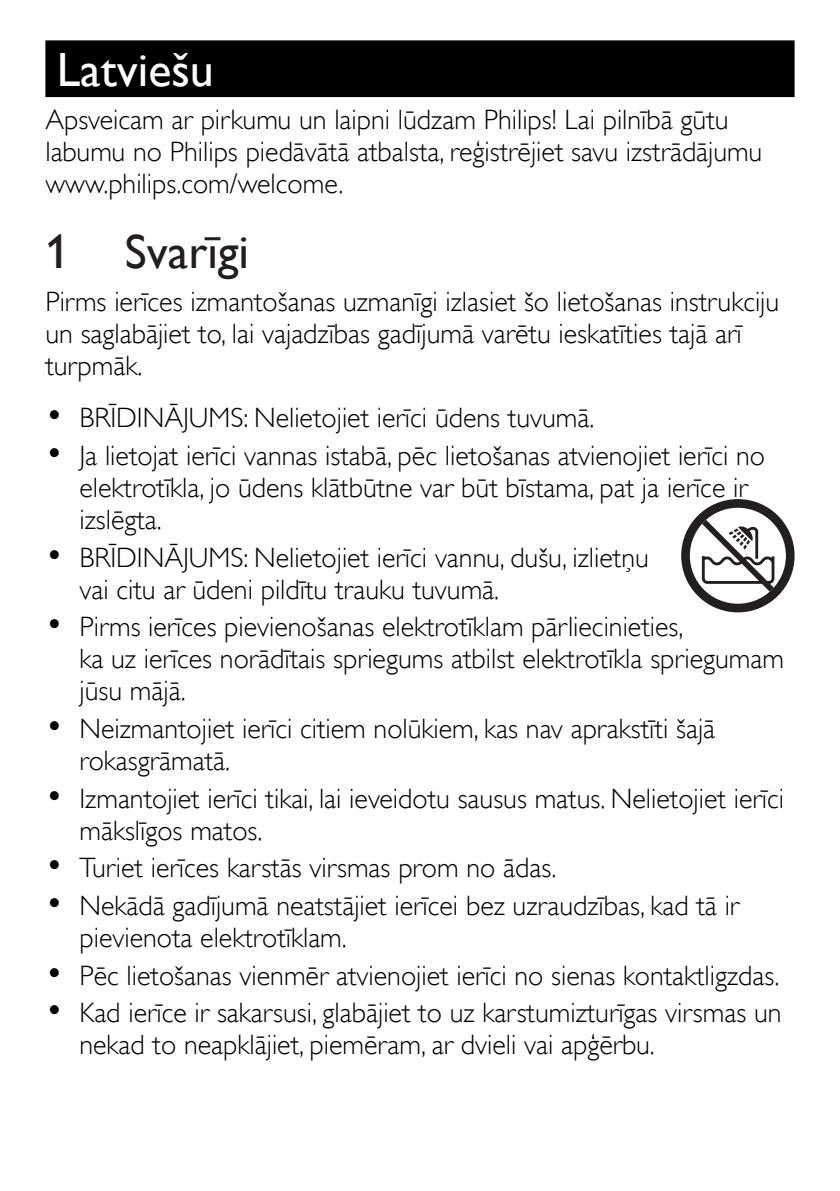
<style>
.page{position:relative;width:840px;height:1191px;background:#fff}
.page>*{position:absolute;margin:0;border:0;box-sizing:border-box;transform-origin:0 0}
.t1{font:48px "Gill Sans Alt One WGL";color:#fff}
.t2{font:48px "Gill Sans Alt One WGL";color:#211e1e}
.t3{font:28px/32px "Gill Sans Alt One WGL Light";color:#000}
.s1{font-size:36px}
</style>
<div class="page">
<div style="left:45px;top:40px;width:749px;height:57px;background:#000"></div>
<div style="left:680px;top:499px;width:114px;height:113px;background:#221f20;border-radius:50%"></div>
<div style="left:689px;top:508px;width:96px;height:95px;background:#fff;border-radius:50%"></div>
<svg style="left:693px;top:512px;width:86px;height:86px"></svg>
<h1 class="t1" style="left:57px;top:37px;width:159px">Latviešu</h1>
<p class="t3" style="left:45px;top:104px;width:717px">Apsveicam ar pirkumu un laipni lūdzam Philips! Lai pilnībā gūtu labumu no Philips piedāvātā atbalsta, reģistrējiet savu izstrādājumu www.philips.com/welcome.</p>
<h1 class="t2" style="left:45px;top:219px;width:205px">1 Svarīgi</h1>
<p class="t3" style="left:45px;top:286px;width:735px">Pirms ierīces izmantošanas uzmanīgi izlasiet šo lietošanas instrukciju un saglabājiet to, lai vajadzības gadījumā varētu ieskatīties tajā arī turpmāk.</p>
<p class="t3" style="left:45px;top:402px;width:550px"><span class="s1">•</span> BRĪDINĀJUMS: Nelietojiet ierīci ūdens tuvumā.</p>
<p class="t3" style="left:79px;top:440px;width:686px;text-indent:-34px"><span class="s1">•</span> Ja lietojat ierīci vannas istabā, pēc lietošanas atvienojiet ierīci no elektrotīkla, jo ūdens klātbūtne var būt bīstama, pat ja ierīce ir izslēgta.</p>
<p class="t3" style="left:79px;top:541px;width:570px;text-indent:-34px"><span class="s1">•</span> BRĪDINĀJUMS: Nelietojiet ierīci vannu, dušu, izlietņu vai citu ar ūdeni pildītu trauku tuvumā.</p>
<p class="t3" style="left:79px;top:611px;width:705px;text-indent:-34px"><span class="s1">•</span> Pirms ierīces pievienošanas elektrotīklam pārliecinieties,<br>ka uz ierīces norādītais spriegums atbilst elektrotīkla spriegumam jūsu mājā.</p>
<p class="t3" style="left:79px;top:713px;width:637px;text-indent:-34px"><span class="s1">•</span> Neizmantojiet ierīci citiem nolūkiem, kas nav aprakstīti šajā rokasgrāmatā.</p>
<p class="t3" style="left:79px;top:782px;width:705px;text-indent:-34px"><span class="s1">•</span> Izmantojiet ierīci tikai, lai ieveidotu sausus matus. Nelietojiet ierīci mākslīgos matos.</p>
<p class="t3" style="left:45px;top:852px;width:512px"><span class="s1">•</span> Turiet ierīces karstās virsmas prom no ādas.</p>
<p class="t3" style="left:79px;top:890px;width:661px;text-indent:-34px"><span class="s1">•</span> Nekādā gadījumā neatstājiet ierīcei bez uzraudzības, kad tā ir pievienota elektrotīklam.</p>
<p class="t3" style="left:45px;top:959px;width:735px"><span class="s1">•</span> Pēc lietošanas vienmēr atvienojiet ierīci no sienas kontaktligzdas.</p>
<p class="t3" style="left:79px;top:997px;width:703px;text-indent:-34px"><span class="s1">•</span> Kad ierīce ir sakarsusi, glabājiet to uz karstumizturīgas virsmas un nekad to neapklājiet, piemēram, ar dvieli vai apģērbu.</p>
</div>
